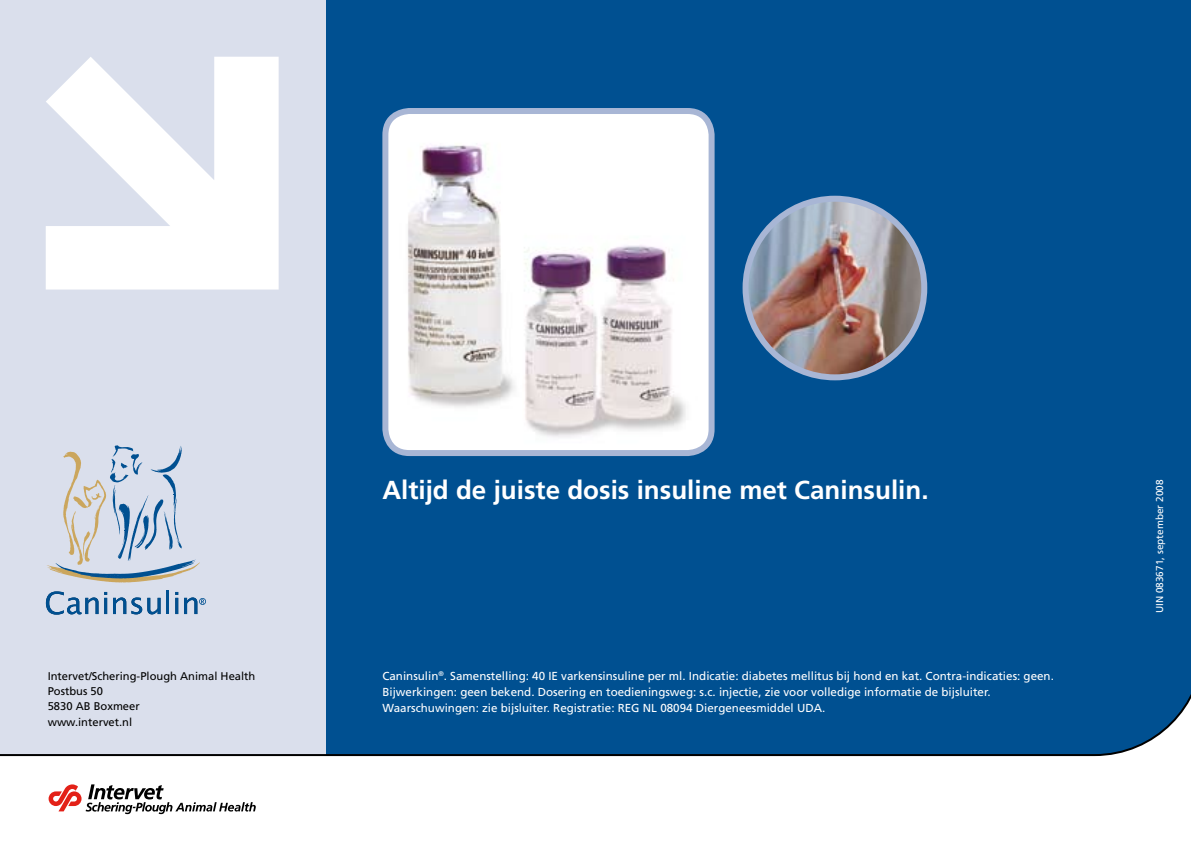
<style>
.page{position:relative;width:1191px;height:842px;background:#fff}
.page>*{position:absolute;margin:0;border:0;box-sizing:border-box;transform-origin:0 0}
.t1{font:700 26px "Frutiger";color:#fff}
.t2{font:11.6px/16px "Frutiger";color:#fff}
.t3{font:11.2px/15.2px "Frutiger";color:#000}
.t4{font:10px "Frutiger";color:#fff}
</style>
<div class="page">
<div style="left:0;top:0;width:327px;height:785px;background:#dadfec"></div>
<div style="left:327px;top:0;width:864px;height:774px;background:#005091"></div>
<svg style="left:0;top:757px;width:1191px;height:58px"></svg>
<svg style="left:0;top:645px;width:1191px;height:112px"></svg>
<svg style="left:49px;top:784px;width:207px;height:30px"></svg>
<svg style="left:46px;top:591px;width:52px;height:24px"></svg>
<hr style="left:104px;top:598px;width:3px;height:16px;background:#005091">
<svg style="left:113px;top:597px;width:48px;height:17px"></svg>
<hr style="left:166px;top:590px;width:3px;height:24px;background:#005091">
<hr style="left:175px;top:598px;width:3px;height:16px;background:#005091">
<svg style="left:184px;top:597px;width:22px;height:17px"></svg>
<svg style="left:47px;top:445px;width:153px;height:138px"></svg>
<svg style="left:46px;top:57px;width:233px;height:233px;fill:#fff"></svg>
<div style="left:385px;top:111px;width:326px;height:342px;background:#fff;border-radius:24px"></div>
<img style="left:389px;top:121px;width:313px;height:328px">
<div style="left:382px;top:108px;width:332px;height:348px;border:6px solid #a8b6d5;border-radius:24px"></div>
<img style="left:745px;top:199px;width:179px;height:178px;border-radius:50%">
<div style="left:742px;top:196px;width:185px;height:184px;border:6px solid #a8b6d5;border-radius:50%"></div>
<h1 class="t1" style="left:382px;top:474px;width:548px">Altijd de juiste dosis insuline met Caninsulin.</h1>
<p class="t3" style="left:48px;top:668px;width:209px">Intervet/Schering-Plough Animal Health<br>Postbus 50<br>5830 AB Boxmeer<br>www.intervet.nl</p>
<p class="t2" style="left:382px;top:668px;width:673px">Caninsulin<sup>®</sup>. Samenstelling: 40 IE varkensinsuline per ml. Indicatie: diabetes mellitus bij hond en kat. Contra-indicaties: geen.<br>Bijwerkingen: geen bekend. Dosering en toedieningsweg: s.c. injectie, zie voor volledige informatie de bijsluiter.<br>Waarschuwingen: zie bijsluiter. Registratie: REG NL 08094 Diergeneesmiddel UDA.</p>
<p class="t4" style="left:1153px;top:613px;width:135px;rotate:-90deg">UIN 083671, september 2008</p>
</div>
